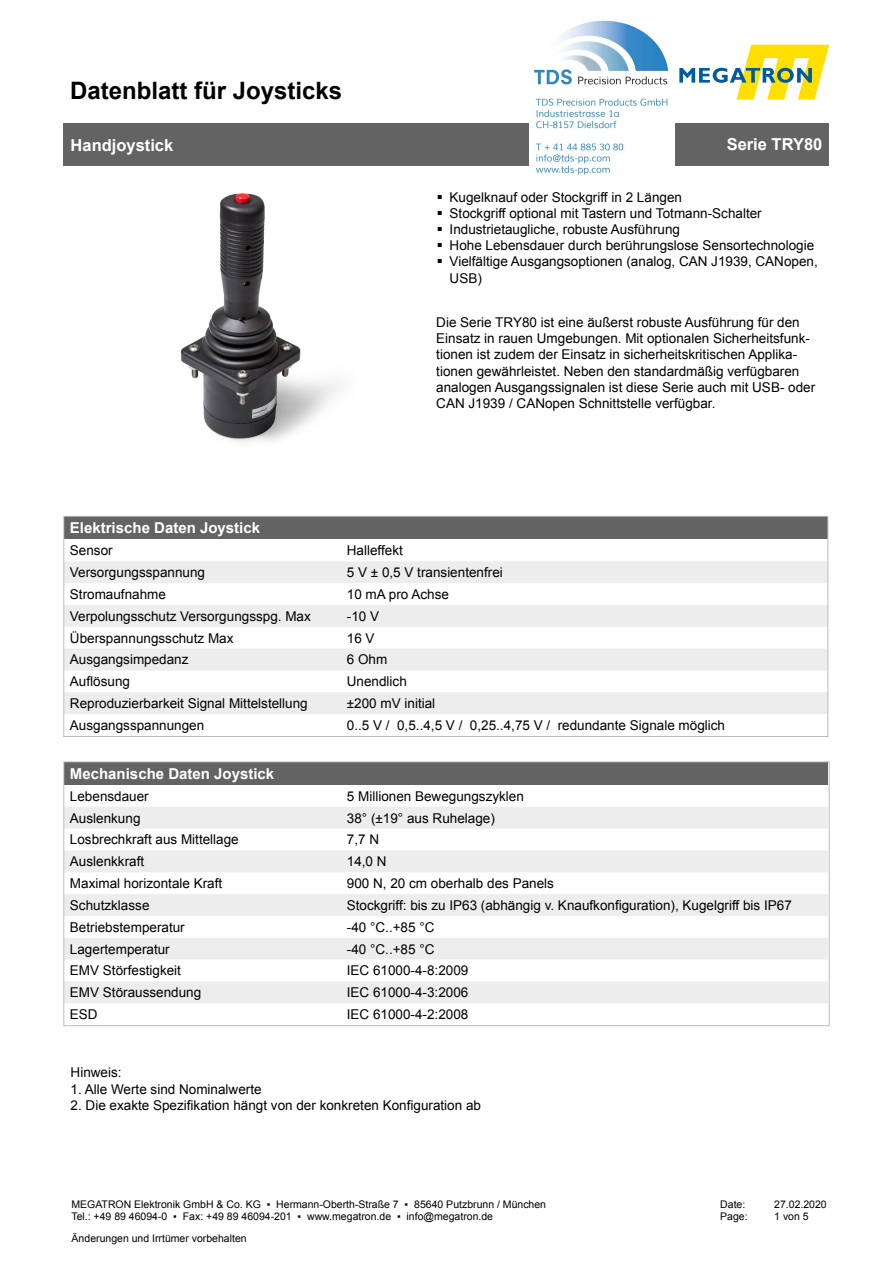
<style>
.page{position:relative;width:893px;height:1263px;background:#fff}
.page>*{position:absolute;margin:0;border:0;box-sizing:border-box;transform-origin:0 0}
.t1{font:700 24px "Arial";color:#000}
.t2{font:700 16.5px "Arial";color:#fff}
.t3{font:700 15px "Arial";color:#fff}
.t4{font:13.5px/16.2px "Arial";color:#000}
.t5{font:10.5px "Arial";color:#000}
</style>
<div class="page">
<svg style="left:679px;top:45px;width:150px;height:55px"></svg>
<div style="left:64px;top:123px;width:765px;height:43px;background:#646363"></div>
<img style="left:180px;top:193px;width:160px;height:249px">
<div style="left:64px;top:516px;width:764px;height:23px;background:#646363"></div>
<svg style="left:66px;top:561px;width:760px;height:153px;fill:#ededed"></svg>
<div style="left:64px;top:516px;width:764px;height:221px;border:1px solid #bcbcbc"></div>
<div style="left:64px;top:762px;width:764px;height:23px;background:#646363"></div>
<svg style="left:66px;top:807px;width:761px;height:196px;fill:#ededed"></svg>
<div style="left:64px;top:762px;width:765px;height:264px;border:1px solid #bcbcbc"></div>
<img style="left:530px;top:20px;width:144px;height:155px">
<h1 class="t1" style="left:70px;top:74px;width:274px">Datenblatt für Joysticks</h1>
<p class="t2" style="left:71px;top:134px;width:104px">Handjoystick</p>
<p class="t2" style="left:727px;top:133px;width:97px">Serie TRY80</p>
<p class="t4" style="left:450px;top:189px;width:234px">Kugelknauf oder Stockgriff in 2 Längen</p>
<p class="t4" style="left:450px;top:205px;width:314px">Stockgriff optional mit Tastern und Totmann-Schalter</p>
<p class="t4" style="left:450px;top:221px;width:232px">Industrietaugliche, robuste Ausführung</p>
<p class="t4" style="left:450px;top:237px;width:366px">Hohe Lebensdauer durch berührungslose Sensortechnologie</p>
<p class="t4" style="left:450px;top:254px;width:370px">Vielfältige Ausgangsoptionen (analog, CAN J1939, CANopen,<br>USB)</p>
<p class="t4" style="left:436px;top:314px;width:380px">Die Serie TRY80 ist eine äußerst robuste Ausführung für den Einsatz in rauen Umgebungen. Mit optionalen Sicherheitsfunk&shy;tionen ist zudem der Einsatz in sicherheitskritischen Applika&shy;tionen gewährleistet. Neben den standardmäßig verfügbaren analogen Ausgangssignalen ist diese Serie auch mit USB- oder CAN J1939 / CANopen Schnittstelle verfügbar.</p>
<p class="t3" style="left:70px;top:518px;width:192px">Elektrische Daten Joystick</p>
<p class="t4" style="left:70px;top:543px;width:44px">Sensor</p>
<p class="t4" style="left:347px;top:543px;width:58px">Halleffekt</p>
<p class="t4" style="left:70px;top:564px;width:137px">Versorgungsspannung</p>
<p class="t4" style="left:347px;top:564px;width:157px">5 V ± 0,5 V transientenfrei</p>
<p class="t4" style="left:70px;top:586px;width:98px">Stromaufnahme</p>
<p class="t4" style="left:347px;top:586px;width:104px">10 mA pro Achse</p>
<p class="t4" style="left:70px;top:608px;width:242px">Verpolungsschutz Versorgungsspg. Max</p>
<p class="t4" style="left:347px;top:608px;width:34px">-10 V</p>
<p class="t4" style="left:70px;top:630px;width:165px">Überspannungsschutz Max</p>
<p class="t4" style="left:347px;top:630px;width:29px">16 V</p>
<p class="t4" style="left:70px;top:652px;width:120px">Ausgangsimpedanz</p>
<p class="t4" style="left:347px;top:652px;width:42px">6 Ohm</p>
<p class="t4" style="left:70px;top:673px;width:62px">Auflösung</p>
<p class="t4" style="left:347px;top:673px;width:62px">Unendlich</p>
<p class="t4" style="left:70px;top:695px;width:239px">Reproduzierbarkeit Signal Mittelstellung</p>
<p class="t4" style="left:347px;top:695px;width:90px">±200 mV initial</p>
<p class="t4" style="left:70px;top:717px;width:136px">Ausgangsspannungen</p>
<p class="t4" style="left:347px;top:717px;width:380px">0..5 V / 0,5..4,5 V / 0,25..4,75 V / redundante Signale möglich</p>
<p class="t3" style="left:70px;top:764px;width:206px">Mechanische Daten Joystick</p>
<p class="t4" style="left:70px;top:788px;width:80px">Lebensdauer</p>
<p class="t4" style="left:347px;top:788px;width:179px">5 Millionen Bewegungszyklen</p>
<p class="t4" style="left:70px;top:810px;width:72px">Auslenkung</p>
<p class="t4" style="left:347px;top:810px;width:150px">38° (±19° aus Ruhelage)</p>
<p class="t4" style="left:70px;top:832px;width:170px">Losbrechkraft aus Mittellage</p>
<p class="t4" style="left:347px;top:832px;width:34px">7,7 N</p>
<p class="t4" style="left:70px;top:854px;width:76px">Auslenkkraft</p>
<p class="t4" style="left:347px;top:854px;width:41px">14,0 N</p>
<p class="t4" style="left:70px;top:875px;width:154px">Maximal horizontale Kraft</p>
<p class="t4" style="left:347px;top:875px;width:209px">900 N, 20 cm oberhalb des Panels</p>
<p class="t4" style="left:70px;top:897px;width:81px">Schutzklasse</p>
<p class="t4" style="left:347px;top:897px;width:447px">Stockgriff: bis zu IP63 (abhängig v. Knaufkonfiguration), Kugelgriff bis IP67</p>
<p class="t4" style="left:70px;top:919px;width:116px">Betriebstemperatur</p>
<p class="t4" style="left:347px;top:919px;width:89px">-40 °C..+85 °C</p>
<p class="t4" style="left:70px;top:941px;width:101px">Lagertemperatur</p>
<p class="t4" style="left:347px;top:941px;width:89px">-40 °C..+85 °C</p>
<p class="t4" style="left:70px;top:963px;width:113px">EMV Störfestigkeit</p>
<p class="t4" style="left:347px;top:963px;width:123px">IEC 61000-4-8:2009</p>
<p class="t4" style="left:70px;top:984px;width:133px">EMV Störaussendung</p>
<p class="t4" style="left:347px;top:984px;width:123px">IEC 61000-4-3:2006</p>
<p class="t4" style="left:70px;top:1006px;width:29px">ESD</p>
<p class="t4" style="left:347px;top:1006px;width:123px">IEC 61000-4-2:2008</p>
<p class="t4" style="left:71px;top:1065px;width:53px">Hinweis:</p>
<p class="t4" style="left:71px;top:1081px;width:193px">1. Alle Werte sind Nominalwerte</p>
<p class="t4" style="left:71px;top:1097px;width:412px">2. Die exakte Spezifikation hängt von der konkreten Konfiguration ab</p>
<p class="t5" style="left:71px;top:1197px;width:476px">MEGATRON Elektronik GmbH &amp; Co. KG ▪ Hermann-Oberth-Straße 7 ▪ 85640 Putzbrunn / München</p>
<p class="t5" style="left:71px;top:1210px;width:423px">Tel.: +49 89 46094-0 ▪ Fax: +49 89 46094-201 ▪ www.megatron.de ▪ info@megatron.de</p>
<p class="t5" style="left:72px;top:1231px;width:177px">Änderungen und Irrtümer vorbehalten</p>
<p class="t5" style="left:720px;top:1197px;width:27px">Date:</p>
<p class="t5" style="left:774px;top:1197px;width:54px">27.02.2020</p>
<p class="t5" style="left:720px;top:1210px;width:29px">Page:</p>
<p class="t5" style="left:774px;top:1210px;width:36px">1 von 5</p>
</div>
